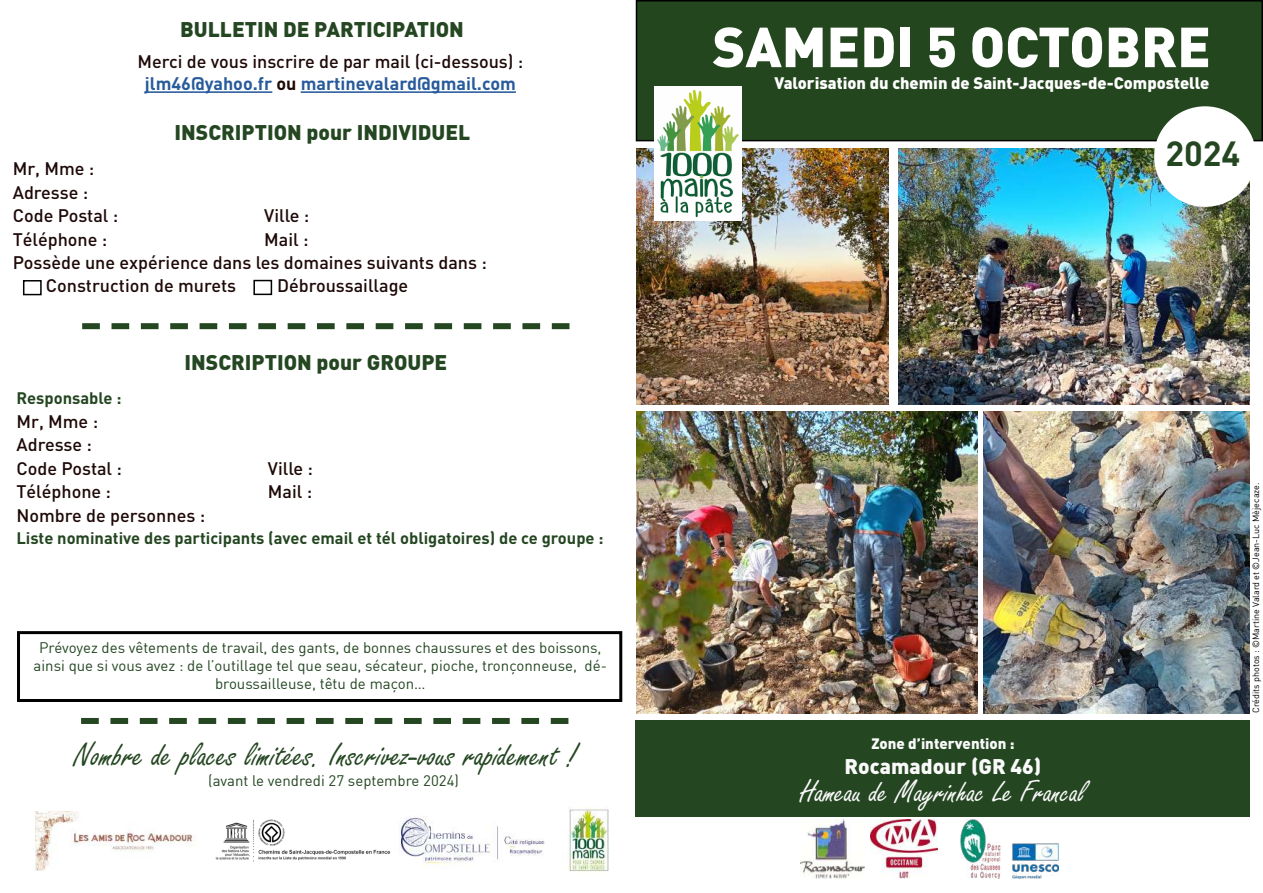
<style>
.page{position:relative;width:1263px;height:893px;background:#fff}
.page>*{position:absolute;margin:0;border:0;box-sizing:border-box;transform-origin:0 0}
.t1{font:900 55.5px "DIN";color:#fff}
.t2{font:36px "Freestyle Script";color:#244621}
.t3{font:700 34.5px "DIN";color:#244621}
.t4{font:33px "Freestyle Script";color:#fafafa}
.t5{font:900 21px "DIN";color:#244621}
.t6{font:900 21px "DIN";color:#fafafa}
.t7{font:500 18px/23.4px "DIN";color:#1e0908}
.t8{font:700 16.5px "DIN";color:#244621}
.t9{font:900 16.5px "DIN";color:#fff}
.t10{font:15px/18px "DIN";color:#244622;text-align:center}
.t11{font:15px "DIN";color:#244621}
.t12{font:900 15px "DIN";color:#fafafa}
.t13{font:9px "DIN";color:#000}
.s1{font-weight:700;color:#275b9b}
.s2{font-weight:700}
</style>
<div class="page">
<div style="left:636px;top:1px;width:626px;height:140px;background:#24461f"></div>
<div style="left:636px;top:0;width:627px;height:141px;border:2px solid #000"></div>
<hr style="left:145px;top:91px;width:127px;height:2px;background:#275b9b">
<hr style="left:301px;top:91px;width:215px;height:2px;background:#275b9b">
<svg style="left:82px;top:323px;width:487px;height:6px"></svg>
<div style="left:17px;top:631px;width:605px;height:71px;border:3px solid #000"></div>
<svg style="left:81px;top:718px;width:487px;height:6px"></svg>
<img style="left:898px;top:148px;width:351px;height:256px">
<img style="left:636px;top:149px;width:252px;height:255px">
<img style="left:636px;top:412px;width:341px;height:302px">
<img style="left:983px;top:412px;width:266px;height:302px">
<img style="left:654px;top:86px;width:88px;height:135px">
<div style="left:1154px;top:106px;width:102px;height:101px;background:#fff;border-radius:50%"></div>
<div style="left:636px;top:720px;width:614px;height:66px;background:#244621"></div>
<div style="left:636px;top:780px;width:614px;height:37px;background:#244621"></div>
<img style="left:35px;top:811px;width:159px;height:59px">
<img style="left:215px;top:819px;width:176px;height:43px">
<img style="left:399px;top:817px;width:146px;height:50px">
<img style="left:800px;top:819px;width:65px;height:60px">
<img style="left:870px;top:819px;width:68px;height:60px">
<img style="left:568px;top:807px;width:41px;height:66px">
<img style="left:961px;top:819px;width:98px;height:60px">
<div style="left:253px;top:280px;width:19px;height:15px;border:2px solid #000"></div>
<div style="left:23px;top:280px;width:19px;height:15px;border:2px solid #000"></div>
<p class="t7" style="left:13px;top:157px;width:107px">Mr, Mme :<br>Adresse :<br>Code Postal :</p>
<p class="t5" style="left:180px;top:16px;width:285px">BULLETIN DE PARTICIPATION</p>
<p class="t7" style="left:137px;top:50px;width:387px;line-height:21.6px;text-align:center">Merci de vous inscrire de par mail (ci-dessous) : <span class="s1">jlm46@yahoo.fr</span> <span class="s2">ou</span> <span class="s1">martinevalard@gmail.com</span></p>
<p class="t5" style="left:175px;top:119px;width:297px">INSCRIPTION pour INDIVIDUEL</p>
<p class="t7" style="left:264px;top:203px;width:47px">Ville :</p>
<p class="t7" style="left:13px;top:227px;width:96px">Téléphone :</p>
<p class="t7" style="left:264px;top:227px;width:46px">Mail :</p>
<p class="t7" style="left:13px;top:250px;width:476px">Possède une expérience dans les domaines suivants dans :</p>
<p class="t7" style="left:46px;top:274px;width:192px">Construction de murets</p>
<p class="t7" style="left:277px;top:274px;width:133px">Débroussaillage</p>
<p class="t8" style="left:16px;top:387px;width:106px">Responsable :</p>
<p class="t7" style="left:16px;top:409px;width:107px">Mr, Mme :<br>Adresse :<br>Code Postal :</p>
<p class="t5" style="left:185px;top:348px;width:264px">INSCRIPTION pour GROUPE</p>
<p class="t7" style="left:268px;top:456px;width:47px">Ville :</p>
<p class="t7" style="left:16px;top:479px;width:96px">Téléphone :</p>
<p class="t7" style="left:268px;top:479px;width:46px">Mail :</p>
<p class="t7" style="left:16px;top:503px;width:190px">Nombre de personnes :</p>
<p class="t8" style="left:16px;top:527px;width:589px">Liste nominative des participants (avec email et tél obligatoires) de ce groupe :</p>
<p class="t10" style="left:34px;top:638px;width:575px">Prévoyez des vêtements de travail, des gants, de bonnes chaussures et des boissons, ainsi que si vous avez : de l’outillage tel que seau, sécateur, pioche, tronçonneuse, dé&shy;broussailleuse, têtu de maçon…</p>
<h2 class="t2" style="left:74px;top:735px;width:505px">Nombre de places limitées. Inscrivez-vous rapidement !</h2>
<p class="t11" style="left:208px;top:771px;width:252px">(avant le vendredi 27 septembre 2024)</p>
<h1 class="t1" style="left:712px;top:10px;width:500px">SAMEDI 5 OCTOBRE</h1>
<p class="t9" style="left:774px;top:72px;width:436px">Valorisation du chemin de Saint-Jacques-de-Compostelle</p>
<h3 class="t3" style="left:1165px;top:131px;width:76px">2024</h3>
<p class="t12" style="left:871px;top:734px;width:144px">Zone d’intervention :</p>
<p class="t6" style="left:845px;top:753px;width:198px">Rocamadour (GR 46)</p>
<h3 class="t4" style="left:800px;top:774px;width:287px">Hameau de Mayrinhac Le Francal</h3>
<p class="t13" style="left:1250px;top:713px;width:232px;rotate:-90deg">Crédits photos : ©Martine Valard et ©Jean-Luc Mèjecaze.</p>
</div>
